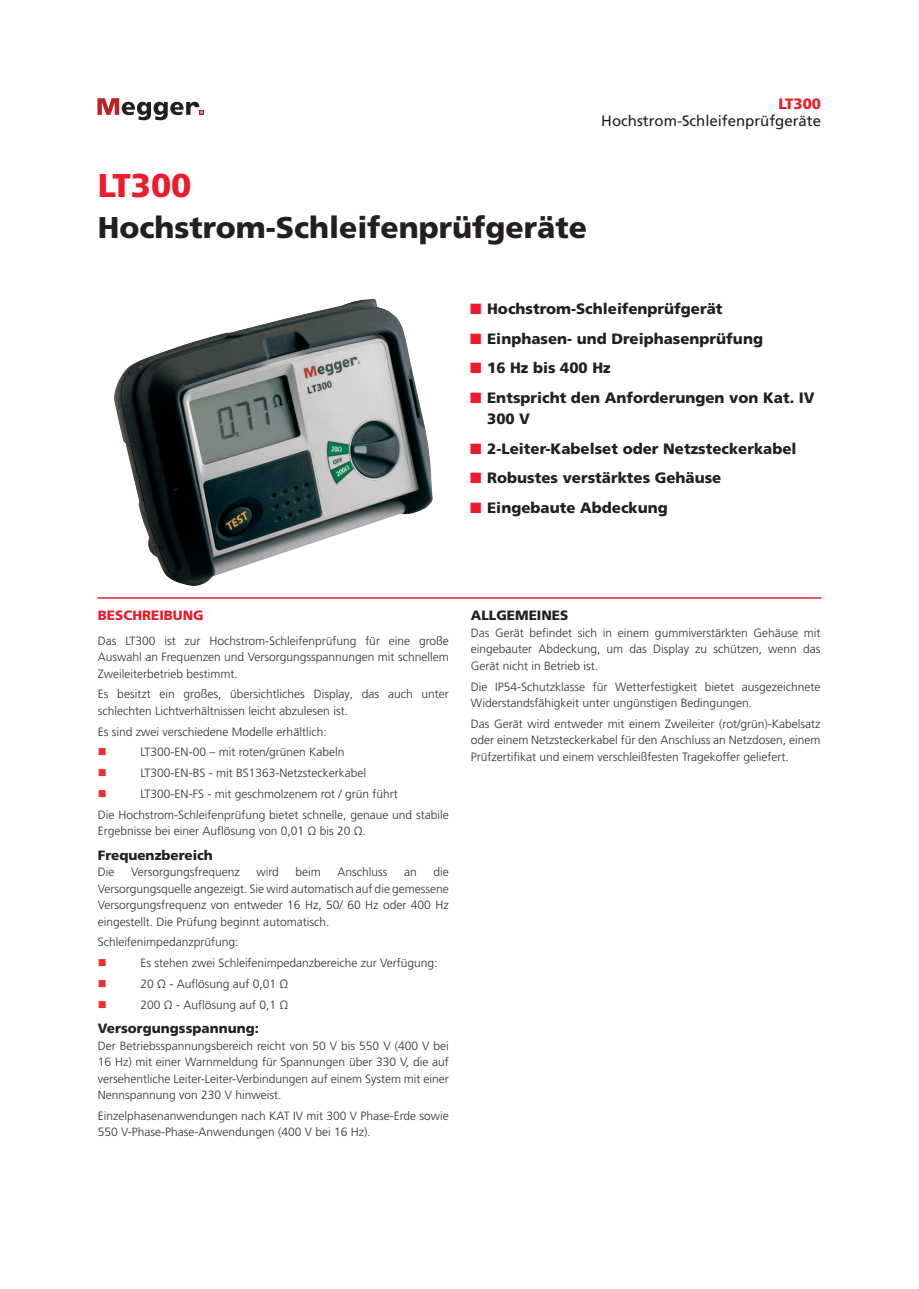
<style>
.page{position:relative;width:919px;height:1289px;background:#fff}
.page>*{position:absolute;margin:0;border:0;box-sizing:border-box;transform-origin:0 0}
.t1{font:900 33px "Frutiger LT Pro";color:#ee1b2c}
.t2{font:900 30px "Frutiger LT Pro";color:#231f20}
.t3{font:900 15px/21px "Frutiger LT Pro";color:#231f20}
.t4{font:15px "Frutiger LT Pro";color:#231f20}
.t5{font:900 15px "Frutiger LT Pro";color:#ee1b2c}
.t6{font:900 13.5px "Frutiger LT Pro";color:#231f20}
.t7{font:900 13.5px "Frutiger LT Pro";color:#ee1b2c}
.Body{font:300 12px/16.5px "Frutiger LT Pro";color:#312f30;text-align:justify}
.t8{font:12px "Wingdings";color:#ee2d32}
.s1{color:#ee1b2c}
</style>
<div class="page">
<hr style="left:97px;top:597px;width:724px;height:1px;background:#ee1b2c">
<svg style="left:97px;top:98px;width:107px;height:22px"></svg>
<img style="left:114px;top:299px;width:319px;height:287px">
<p class="t5" style="left:778px;top:95px;width:44px">LT300</p>
<p class="t4" style="left:601px;top:112px;width:221px">Hochstrom-Schleifenprüfgeräte</p>
<h1 class="t1" style="left:98px;top:166px;width:95px">LT300</h1>
<h2 class="t2" style="left:98px;top:209px;width:491px">Hochstrom-Schleifenprüfgeräte</h2>
<p class="t3" style="left:470px;top:299px;width:254px"><span class="s1">■</span> Hochstrom-Schleifenprüfgerät</p>
<p class="t3" style="left:470px;top:328px;width:294px"><span class="s1">■</span> Einphasen- und Dreiphasenprüfung</p>
<p class="t3" style="left:470px;top:358px;width:142px"><span class="s1">■</span> 16 Hz bis 400 Hz</p>
<p class="t3" style="left:487px;top:387px;width:329px;text-indent:-17px"><span class="s1">■</span> Entspricht den Anforderungen von Kat. IV<br>300 V</p>
<p class="t3" style="left:470px;top:438px;width:328px"><span class="s1">■</span> 2-Leiter-Kabelset oder Netzsteckerkabel</p>
<p class="t3" style="left:470px;top:467px;width:253px"><span class="s1">■</span> Robustes verstärktes Gehäuse</p>
<p class="t3" style="left:470px;top:497px;width:199px"><span class="s1">■</span> Eingebaute Abdeckung</p>
<h5 class="t7" style="left:98px;top:606px;width:107px">BESCHREIBUNG</h5>
<p class="Body" style="left:98px;top:632px;width:352px">Das LT300 ist zur Hochstrom-Schleifenprüfung für eine große Auswahl an Frequenzen und Versorgungsspannungen mit schnellem Zweileiterbetrieb bestimmt.</p>
<p class="Body" style="left:98px;top:686px;width:352px">Es besitzt ein großes, übersichtliches Display, das auch unter schlechten Lichtverhältnissen leicht abzulesen ist.</p>
<p class="Body" style="left:98px;top:723px;width:230px">Es sind zwei verschiedene Modelle erhältlich:</p>
<p class="t8" style="left:98px;top:745px;width:10px">■</p>
<p class="Body" style="left:140px;top:744px;width:206px">LT300-EN-00 – mit roten/grünen Kabeln</p>
<p class="t8" style="left:98px;top:766px;width:10px">■</p>
<p class="Body" style="left:140px;top:764px;width:227px">LT300-EN-BS - mit BS1363-Netzsteckerkabel</p>
<p class="t8" style="left:98px;top:787px;width:10px">■</p>
<p class="Body" style="left:140px;top:785px;width:259px">LT300-EN-FS - mit geschmolzenem rot / grün führt</p>
<p class="Body" style="left:98px;top:806px;width:352px">Die Hochstrom-Schleifenprüfung bietet schnelle, genaue und stabile<br>Ergebnisse bei einer Auflösung von 0,01 Ω bis 20 Ω.</p>
<h6 class="t6" style="left:98px;top:846px;width:117px">Frequenzbereich</h6>
<p class="Body" style="left:98px;top:863px;width:18px">Die</p>
<p class="Body" style="left:131px;top:863px;width:110px">Versorgungsfrequenz</p>
<p class="Body" style="left:256px;top:863px;width:24px">wird</p>
<p class="Body" style="left:295px;top:863px;width:27px">beim</p>
<p class="Body" style="left:337px;top:863px;width:52px">Anschluss</p>
<p class="Body" style="left:404px;top:863px;width:14px">an</p>
<p class="Body" style="left:98px;top:863px;width:352px;text-indent:335px">die Versorgungsquelle angezeigt. Sie wird automatisch auf die gemessene Versorgungsfrequenz von entweder 16 Hz, 50/ 60 Hz oder 400 Hz eingestellt. Die Prüfung beginnt automatisch.</p>
<p class="Body" style="left:98px;top:934px;width:142px">Schleifenimpedanzprüfung:</p>
<p class="t8" style="left:98px;top:956px;width:10px">■</p>
<p class="Body" style="left:140px;top:954px;width:298px">Es stehen zwei Schleifenimpedanzbereiche zur Verfügung:</p>
<p class="t8" style="left:98px;top:977px;width:10px">■</p>
<p class="Body" style="left:140px;top:975px;width:149px">20 Ω - Auflösung auf 0,01 Ω</p>
<p class="t8" style="left:98px;top:997px;width:10px">■</p>
<p class="Body" style="left:140px;top:996px;width:149px">200 Ω - Auflösung auf 0,1 Ω</p>
<h6 class="t6" style="left:98px;top:1020px;width:162px">Versorgungsspannung:</h6>
<p class="Body" style="left:98px;top:1037px;width:352px">Der Betriebsspannungsbereich reicht von 50 V bis 550 V (400 V bei 16 Hz) mit einer Warnmeldung für Spannungen über 330 V, die auf versehentliche Leiter-Leiter-Verbindungen auf einem System mit einer Nennspannung von 230 V hinweist.</p>
<p class="Body" style="left:98px;top:1107px;width:352px">Einzelphasenanwendungen nach KAT IV mit 300 V Phase-Erde sowie<br>550 V-Phase-Phase-Anwendungen (400 V bei 16 Hz).</p>
<h6 class="t6" style="left:471px;top:607px;width:99px">ALLGEMEINES</h6>
<p class="Body" style="left:471px;top:624px;width:351px">Das Gerät befindet sich in einem gummiverstärkten Gehäuse mit eingebauter Abdeckung, um das Display zu schützen, wenn das Gerät nicht in Betrieb ist.</p>
<p class="Body" style="left:471px;top:678px;width:351px">Die IP54-Schutzklasse für Wetterfestigkeit bietet ausgezeichnete<br>Widerstandsfähigkeit unter ungünstigen Bedingungen.</p>
<p class="Body" style="left:471px;top:715px;width:351px">Das Gerät wird entweder mit einem Zweileiter (rot/grün)-Kabelsatz oder einem Netzsteckerkabel für den Anschluss an Netzdosen, einem Prüfzertifikat und einem verschleißfesten Tragekoffer geliefert.</p>
</div>
